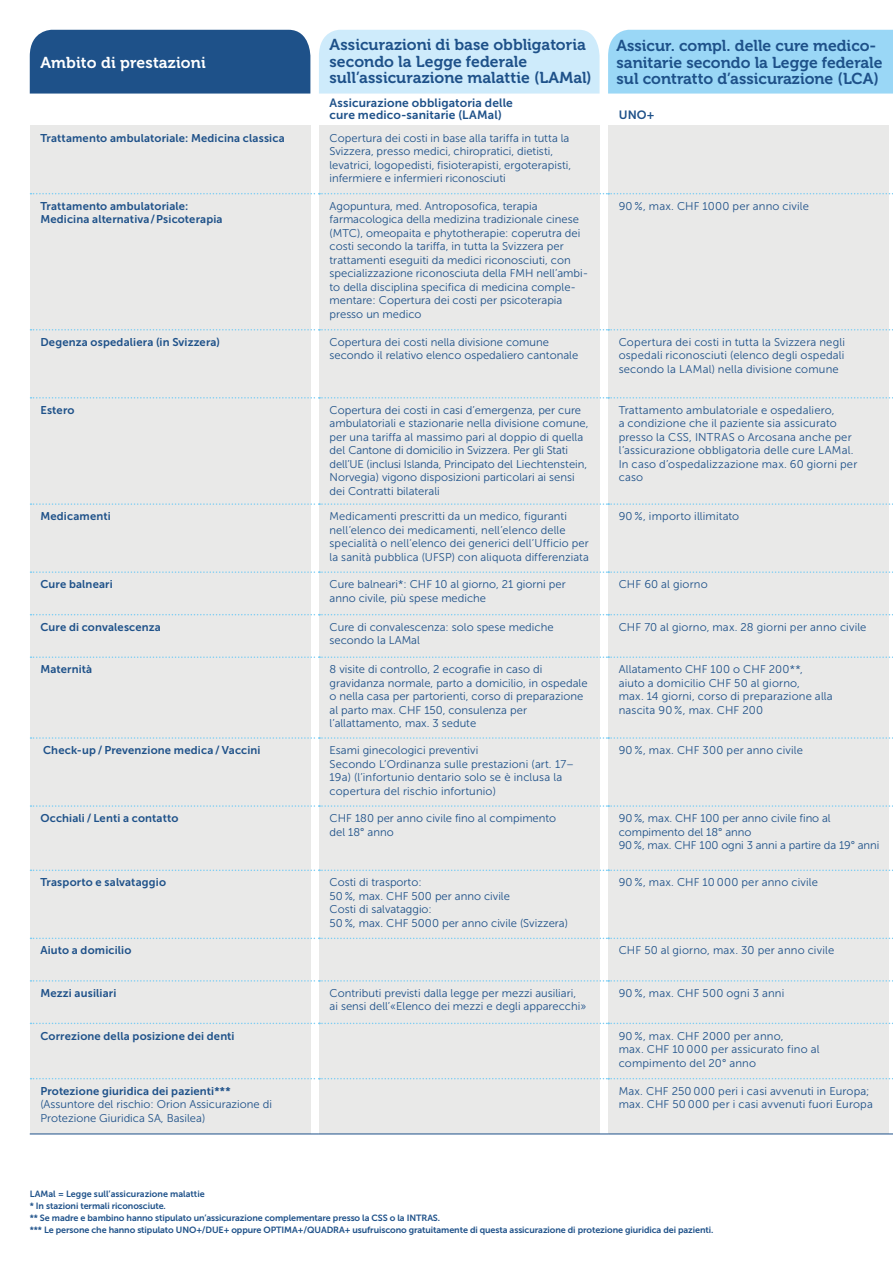
<style>
.page{position:relative;width:893px;height:1263px;background:#fff}
.page>*{position:absolute;margin:0;border:0;box-sizing:border-box;transform-origin:0 0}
.t1{font:15.75px/16.5px "Museo 700";color:#1e5189}
.t2{font:15.75px "Museo 700";letter-spacing:.01em;color:#fff}
.t3{font:12px/12px "Museo Sans 700";letter-spacing:.01em;color:#1e5189}
.t4{font:11.25px/13.5px "Museo Sans 300";color:#1e5189}
.t5{font:11.25px/13.5px "Museo Sans 700";letter-spacing:.015em;color:#1e5189}
.t6{font:9px/12px "Museo Sans 700";letter-spacing:-.01em;color:#1e5189}
</style>
<div class="page">
<div style="left:30px;top:30px;width:280px;height:64px;background:#1e5189"></div>
<div style="left:30px;top:125px;width:280px;height:1009px;background:#e9e9e8"></div>
<div style="left:319px;top:30px;width:281px;height:64px;background:#ceebfb"></div>
<div style="left:608px;top:30px;width:285px;height:64px;background:#9ad7f6"></div>
<div style="left:319px;top:125px;width:281px;height:1009px;background:#e9e9e8"></div>
<div style="left:608px;top:125px;width:281px;height:1009px;background:#e9e9e8"></div>
<svg style="left:31px;top:193px;width:862px;height:1px"></svg>
<svg style="left:31px;top:329px;width:862px;height:1px"></svg>
<svg style="left:31px;top:397px;width:862px;height:2px"></svg>
<svg style="left:31px;top:503px;width:862px;height:2px"></svg>
<svg style="left:31px;top:571px;width:862px;height:2px"></svg>
<svg style="left:31px;top:614px;width:862px;height:1px"></svg>
<svg style="left:31px;top:656px;width:862px;height:2px"></svg>
<svg style="left:31px;top:737px;width:862px;height:2px"></svg>
<svg style="left:31px;top:805px;width:862px;height:2px"></svg>
<svg style="left:31px;top:869px;width:862px;height:2px"></svg>
<svg style="left:31px;top:937px;width:862px;height:2px"></svg>
<svg style="left:31px;top:980px;width:862px;height:2px"></svg>
<svg style="left:31px;top:1023px;width:862px;height:1px"></svg>
<hr style="left:30px;top:1133px;width:289px;height:1px;background:#1e5189">
<hr style="left:319px;top:1133px;width:289px;height:1px;background:#1e5189">
<hr style="left:608px;top:1133px;width:285px;height:1px;background:#1e5189">
<svg style="left:31px;top:1078px;width:862px;height:1px"></svg>
<h1 class="t2" style="left:40px;top:53px;width:167px">Ambito di prestazioni</h1>
<h1 class="t1" style="left:330px;top:37px;width:264px">Assicurazioni di base obbligatoria secondo la Legge federale sull’assicurazione malattie (LAMal)</h1>
<h1 class="t1" style="left:617px;top:38px;width:267px">Assicur. compl. delle cure medico&shy;sanitarie secondo la Legge federale sul contratto d’assicurazione (LCA)</h1>
<p class="t3" style="left:330px;top:97px;width:185px">Assicurazione obbligatoria delle cure medico-sanitarie (LAMal)</p>
<p class="t3" style="left:619px;top:109px;width:37px">UNO+</p>
<p class="t5" style="left:40px;top:131px;width:246px">Trattamento ambulatoriale: Medicina classica</p>
<p class="t4" style="left:330px;top:131px;width:243px">Copertura dei costi in base alla tariffa in tutta la Svizzera, presso medici, chiropratici, dietisti, levatrici, logopedisti, fisioterapisti, ergoterapisti, infermiere e infermieri riconosciuti</p>
<p class="t5" style="left:40px;top:199px;width:184px">Trattamento ambulatoriale:<br>Medicina alternativa/Psicoterapia</p>
<p class="t4" style="left:330px;top:199px;width:260px">Agopuntura, med. Antroposofica, terapia farmacologica della medizina tradizionale cinese (MTC), omeopaita e phytotherapie: coperutra dei costi secondo la tariffa, in tutta la Svizzera per trattamenti eseguiti da medici riconosciuti, con specializzazione riconosciuta della FMH nell’ambi&shy;to della disciplina specifica di medicina comple&shy;mentare: Copertura dei costi per psicoterapia presso un medico</p>
<p class="t4" style="left:619px;top:199px;width:192px">90 %, max. CHF 1000 per anno civile</p>
<p class="t5" style="left:40px;top:335px;width:181px">Degenza ospedaliera (in Svizzera)</p>
<p class="t4" style="left:330px;top:335px;width:250px">Copertura dei costi nella divisione comune secondo il relativo elenco ospedaliero cantonale</p>
<p class="t4" style="left:619px;top:335px;width:228px;text-align:justify">Copertura dei costi in tutta la Svizzera negli ospedali riconosciuti (elenco degli ospedali secondo la LAMal) nella divisione comune</p>
<p class="t5" style="left:40px;top:403px;width:36px">Estero</p>
<p class="t4" style="left:330px;top:403px;width:261px">Copertura dei costi in casi d’emergenza, per cure ambulatoriali e stazionarie nella divisione comune, per una tariffa al massimo pari al doppio di quella del Cantone di domicilio in Svizzera. Per gli Stati dell’UE (inclusi Islanda, Principato del Liechtenstein, Norvegia) vigono disposizioni particolari ai sensi dei Contratti bilaterali</p>
<p class="t4" style="left:619px;top:403px;width:240px">Trattamento ambulatoriale e ospedaliero,<br>a condizione che il paziente sia assicurato presso la CSS, INTRAS o Arcosana anche per l’assicurazione obbligatoria delle cure LAMal.<br>In caso d’ospedalizzazione max. 60 giorni per caso</p>
<p class="t5" style="left:40px;top:510px;width:72px">Medicamenti</p>
<p class="t4" style="left:330px;top:510px;width:261px">Medicamenti prescritti da un medico, figuranti nell’elenco dei medicamenti, nell’elenco delle specialità o nell’elenco dei generici dell’Ufficio per la sanità pubblica (UFSP) con aliquota differenziata</p>
<p class="t4" style="left:619px;top:510px;width:122px">90 %, importo illimitato</p>
<p class="t5" style="left:40px;top:578px;width:74px">Cure balneari</p>
<p class="t4" style="left:330px;top:578px;width:238px">Cure balneari*: CHF 10 al giorno, 21 giorni per anno civile, più spese mediche</p>
<p class="t4" style="left:619px;top:578px;width:90px">CHF 60 al giorno</p>
<p class="t5" style="left:40px;top:620px;width:122px">Cure di convalescenza</p>
<p class="t4" style="left:330px;top:620px;width:226px">Cure di convalescenza: solo spese mediche secondo la LAMal</p>
<p class="t4" style="left:619px;top:620px;width:249px">CHF 70 al giorno, max. 28 giorni per anno civile</p>
<p class="t5" style="left:40px;top:663px;width:53px">Maternità</p>
<p class="t4" style="left:330px;top:663px;width:260px">8 visite di controllo, 2 ecografie in caso di gravidanza normale, parto a domicilio, in ospedale o nella casa per partorienti, corso di preparazione al parto max. CHF 150, consulenza per l’allattamento, max. 3 sedute</p>
<p class="t4" style="left:619px;top:663px;width:216px">Allatamento CHF 100 o CHF 200**,<br>aiuto a domicilio CHF 50 al giorno,<br>max. 14 giorni, corso di preparazione alla nascita 90 %, max. CHF 200</p>
<p class="t5" style="left:43px;top:743px;width:219px">Check-up / Prevenzione medica / Vaccini</p>
<p class="t4" style="left:330px;top:743px;width:246px">Esami ginecologici preventivi<br>Secondo L’Ordinanza sulle prestazioni (art. 17– 19a) (l’infortunio dentario solo se è inclusa la copertura del rischio infortunio)</p>
<p class="t4" style="left:619px;top:743px;width:186px">90 %, max. CHF 300 per anno civile</p>
<p class="t5" style="left:40px;top:811px;width:139px">Occhiali / Lenti a contatto</p>
<p class="t4" style="left:330px;top:812px;width:228px">CHF 180 per anno civile fino al compimento del 18° anno</p>
<p class="t4" style="left:619px;top:812px;width:262px">90 %, max. CHF 100 per anno civile fino al compimento del 18° anno<br>90 %, max. CHF 100 ogni 3 anni a partire da 19° anni</p>
<p class="t5" style="left:40px;top:876px;width:127px">Trasporto e salvataggio</p>
<p class="t4" style="left:330px;top:876px;width:240px">Costi di trasporto:<br>50 %, max. CHF 500 per anno civile<br>Costi di salvataggio:<br>50 %, max. CHF 5000 per anno civile (Svizzera)</p>
<p class="t4" style="left:619px;top:876px;width:201px">90 %, max. CHF 10 000 per anno civile</p>
<p class="t5" style="left:40px;top:944px;width:93px">Aiuto a domicilio</p>
<p class="t4" style="left:619px;top:944px;width:217px">CHF 50 al giorno, max. 30 per anno civile</p>
<p class="t5" style="left:40px;top:986px;width:77px">Mezzi ausiliari</p>
<p class="t4" style="left:330px;top:986px;width:258px">Contributi previsti dalla legge per mezzi ausiliari, ai sensi dell’«Elenco dei mezzi e degli apparecchi»</p>
<p class="t4" style="left:619px;top:986px;width:167px">90 %, max. CHF 500 ogni 3 anni</p>
<p class="t5" style="left:40px;top:1029px;width:196px">Correzione della posizione dei denti</p>
<p class="t4" style="left:619px;top:1029px;width:202px">90 %, max. CHF 2000 per anno,<br>max. CHF 10 000 per assicurato fino al compimento del 20° anno</p>
<p class="t5" style="left:40px;top:1084px;width:192px">Protezione giuridica dei pazienti***</p>
<p class="t4" style="left:40px;top:1098px;width:233px">(Assuntore del rischio: Orion Assicurazione di<br>Protezione Giuridica SA, Basilea)</p>
<p class="t4" style="left:619px;top:1084px;width:256px">Max. CHF 250 000 peri i casi avvenuti in Europa; max. CHF 50 000 per i casi avvenuti fuori Europa</p>
<p class="t6" style="left:30px;top:1188px;width:685px">LAMal = Legge sull’assicurazione malattie<br>* In stazioni termali riconosciute.<br>** Se madre e bambino hanno stipulato un’assicurazione complementare presso la CSS o la INTRAS.<br>*** Le persone che hanno stipulato UNO+/DUE+ oppure OPTIMA+/QUADRA+ usufruiscono gratuitamente di questa assicurazione di protezione giuridica dei pazienti.</p>
</div>
